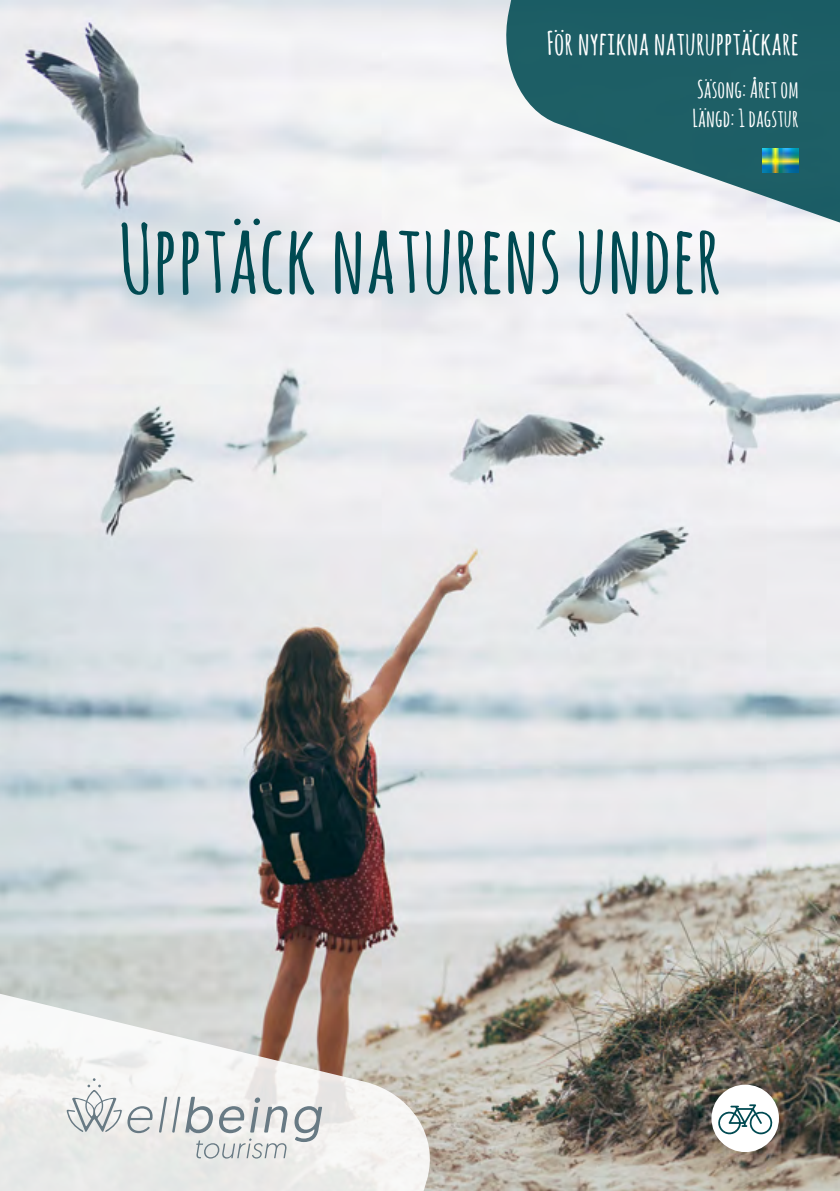
<style>
.page{position:relative;width:840px;height:1191px;background:#fff}
.page>*{position:absolute;margin:0;border:0;box-sizing:border-box;transform-origin:0 0}
.t1{font:700 94px "Amatic SC";color:#004a52}
.t2{font:700 32px "Amatic SC";color:#fff}
.t3{font:700 24px/28.8px "Amatic SC";color:#fff}
</style>
<div class="page">
<img style="left:0;top:1px;width:839px;height:1190px">
<svg style="left:498px;top:0;width:341px;height:223px;fill:#1e5f66"></svg>
<div style="left:711px;top:1084px;width:67px;height:68px;background:#fff;border-radius:50%"></div>
<svg style="left:716px;top:1104px;width:56px;height:32px"></svg>
<svg style="left:0;top:993px;width:439px;height:198px"></svg>
<svg style="left:294px;top:1106px;width:28px;height:36px"></svg>
<svg style="left:66px;top:1078px;width:222px;height:80px"></svg>
<img style="left:761px;top:149px;width:36px;height:24px">
<h2 class="t2" style="left:546px;top:20px;width:253px">För nyfikna naturupptäckare</h2>
<p class="t3" style="left:692px;top:74px;width:108px">Säsong: Året om<br>Längd: 1 dagstur</p>
<h1 class="t1" style="left:118px;top:191px;width:604px">Upptäck naturens under</h1>
</div>
